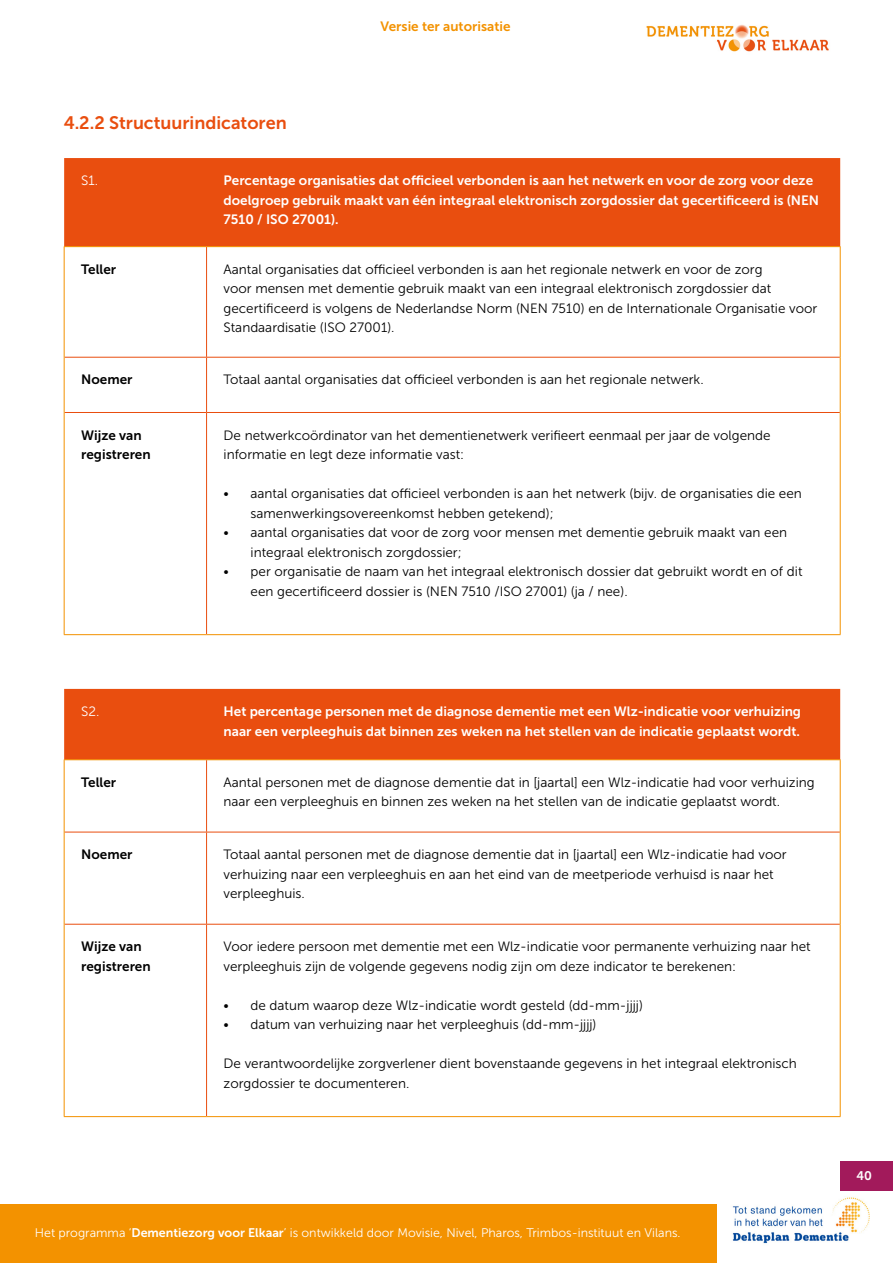
<style>
.page{position:relative;width:893px;height:1263px;background:#fff}
.page>*{position:absolute;margin:0;border:0;box-sizing:border-box;transform-origin:0 0}
.t1{font:18px "Museo Sans 700";color:#e94e0f}
.t2{font:13.5px/19.5px "Museo Sans 300";color:#000}
.t3{font:13.5px/19.5px "Museo Sans 700";color:#fff}
.t4{font:13.5px/19.5px "Museo Sans 700";color:#000}
.t5{font:13.5px "Museo Sans 700";color:#f39200}
.t6{font:13.5px "Museo Sans 300";color:#fff}
.t7{font:12.45px "Museo Sans 300";color:#fff}
.t8{font:12.45px "Museo Sans 700";color:#fff}
.s1{font-family:"Museo Sans 700"}
</style>
<div class="page">
<img style="left:732px;top:1190px;width:146px;height:54px">
<div style="left:840px;top:1161px;width:53px;height:29px;background:#a21a5b"></div>
<img style="left:646px;top:24px;width:183px;height:28px">
<div style="left:0;top:1204px;width:717px;height:59px;background:#f39200"></div>
<div style="left:64px;top:158px;width:776px;height:88px;background:#e94e0f"></div>
<hr style="left:65px;top:357px;width:142px;height:1px;background:#e94e0f">
<hr style="left:65px;top:412px;width:142px;height:1px;background:#e94e0f">
<hr style="left:207px;top:357px;width:633px;height:1px;background:#e94e0f">
<hr style="left:207px;top:412px;width:633px;height:1px;background:#e94e0f">
<hr style="left:206px;top:247px;width:1px;height:110px;background:#e94e0f">
<hr style="left:206px;top:358px;width:1px;height:54px;background:#e94e0f">
<hr style="left:206px;top:413px;width:1px;height:221px;background:#e94e0f">
<hr style="left:64px;top:246px;width:143px;height:1px;background:#f39200">
<hr style="left:64px;top:247px;width:1px;height:110px;background:#f39200">
<hr style="left:207px;top:246px;width:634px;height:1px;background:#f39200">
<hr style="left:840px;top:247px;width:1px;height:110px;background:#f39200">
<hr style="left:64px;top:357px;width:1px;height:55px;background:#f39200">
<hr style="left:840px;top:357px;width:1px;height:55px;background:#f39200">
<hr style="left:64px;top:412px;width:1px;height:222px;background:#f39200">
<hr style="left:840px;top:412px;width:1px;height:222px;background:#f39200">
<hr style="left:64px;top:634px;width:143px;height:1px;background:#f39200">
<hr style="left:207px;top:634px;width:634px;height:1px;background:#f39200">
<div style="left:64px;top:689px;width:776px;height:70px;background:#e94e0f"></div>
<hr style="left:65px;top:832px;width:142px;height:1px;background:#e94e0f">
<hr style="left:65px;top:924px;width:142px;height:1px;background:#e94e0f">
<hr style="left:207px;top:832px;width:633px;height:1px;background:#e94e0f">
<hr style="left:207px;top:924px;width:633px;height:1px;background:#e94e0f">
<hr style="left:206px;top:760px;width:1px;height:72px;background:#e94e0f">
<hr style="left:206px;top:832px;width:1px;height:92px;background:#e94e0f">
<hr style="left:206px;top:924px;width:1px;height:192px;background:#e94e0f">
<hr style="left:64px;top:759px;width:143px;height:1px;background:#f39200">
<hr style="left:64px;top:760px;width:1px;height:72px;background:#f39200">
<hr style="left:207px;top:759px;width:634px;height:1px;background:#f39200">
<hr style="left:840px;top:760px;width:1px;height:72px;background:#f39200">
<hr style="left:64px;top:832px;width:1px;height:92px;background:#f39200">
<hr style="left:840px;top:832px;width:1px;height:92px;background:#f39200">
<hr style="left:64px;top:924px;width:1px;height:192px;background:#f39200">
<hr style="left:840px;top:924px;width:1px;height:192px;background:#f39200">
<hr style="left:64px;top:1116px;width:143px;height:1px;background:#f39200">
<hr style="left:207px;top:1116px;width:634px;height:1px;background:#f39200">
<h1 class="t1" style="left:64px;top:113px;width:224px">4.2.2 Structuurindicatoren</h1>
<p class="t5" style="left:380px;top:19px;width:132px">Versie ter autorisatie</p>
<p class="t6" style="left:81px;top:173px;width:18px">S1.</p>
<p class="t3" style="left:224px;top:171px;width:597px">Percentage organisaties dat officieel verbonden is aan het netwerk en voor de zorg voor deze doelgroep gebruik maakt van één integraal elektronisch zorgdossier dat gecertificeerd is (NEN<br>7510 / ISO 27001).</p>
<p class="t4" style="left:81px;top:259px;width:36px">Teller</p>
<p class="t2" style="left:224px;top:259px;width:595px">Aantal organisaties dat officieel verbonden is aan het regionale netwerk en voor de zorg<br>voor mensen met dementie gebruik maakt van een integraal elektronisch zorgdossier dat gecertificeerd is volgens de Nederlandse Norm (NEN 7510) en de Internationale Organisatie voor Standaardisatie (ISO 27001).</p>
<p class="t4" style="left:81px;top:370px;width:53px">Noemer</p>
<p class="t2" style="left:224px;top:370px;width:482px">Totaal aantal organisaties dat officieel verbonden is aan het regionale netwerk.</p>
<p class="t4" style="left:81px;top:425px;width:71px">Wijze van registreren</p>
<p class="t2" style="left:224px;top:425px;width:549px">De netwerkcoördinator van het dementienetwerk verifieert eenmaal per jaar de volgende informatie en legt deze informatie vast:</p>
<p class="t2" style="left:251px;top:484px;width:553px;text-indent:-27px">• aantal organisaties dat officieel verbonden is aan het netwerk (bijv. de organisaties die een samenwerkingsovereenkomst hebben getekend);</p>
<p class="t2" style="left:251px;top:523px;width:538px;text-indent:-27px">• aantal organisaties dat voor de zorg voor mensen met dementie gebruik maakt van een integraal elektronisch zorgdossier;</p>
<p class="t2" style="left:251px;top:562px;width:553px;text-indent:-27px">• per organisatie de naam van het integraal elektronisch dossier dat gebruikt wordt en of dit een gecertificeerd dossier is (NEN 7510 /ISO 27001) (ja / nee).</p>
<p class="t6" style="left:81px;top:704px;width:20px">S2.</p>
<p class="t3" style="left:224px;top:702px;width:579px">Het percentage personen met de diagnose dementie met een Wlz-indicatie voor verhuizing naar een verpleeghuis dat binnen zes weken na het stellen van de indicatie geplaatst wordt.</p>
<p class="t4" style="left:81px;top:772px;width:36px">Teller</p>
<p class="t2" style="left:224px;top:773px;width:593px">Aantal personen met de diagnose dementie dat in [jaartal] een Wlz-indicatie had voor verhuizing naar een verpleeghuis en binnen zes weken na het stellen van de indicatie geplaatst wordt.</p>
<p class="t4" style="left:81px;top:845px;width:53px">Noemer</p>
<p class="t2" style="left:224px;top:845px;width:565px">Totaal aantal personen met de diagnose dementie dat in [jaartal] een Wlz-indicatie had voor verhuizing naar een verpleeghuis en aan het eind van de meetperiode verhuisd is naar het verpleeghuis.</p>
<p class="t4" style="left:81px;top:937px;width:71px">Wijze van registreren</p>
<p class="t2" style="left:224px;top:937px;width:589px">Voor iedere persoon met dementie met een Wlz-indicatie voor permanente verhuizing naar het verpleeghuis zijn de volgende gegevens nodig zijn om deze indicator te berekenen:</p>
<p class="t2" style="left:224px;top:995px;width:421px">• de datum waarop deze Wlz-indicatie wordt gesteld (dd-mm-jjjj)</p>
<p class="t2" style="left:224px;top:1015px;width:374px">• datum van verhuizing naar het verpleeghuis (dd-mm-jjjj)</p>
<p class="t2" style="left:224px;top:1054px;width:575px">De verantwoordelijke zorgverlener dient bovenstaande gegevens in het integraal elektronisch zorgdossier te documenteren.</p>
<p class="t7" style="left:35px;top:1225px;width:647px">Het programma ‘<span class="s1">Dementiezorg voor Elkaar</span>’ is ontwikkeld door Movisie, Nivel, Pharos, Trimbos-instituut en Vilans.</p>
<p class="t8" style="left:856px;top:1169px;width:17px">40</p>
</div>
